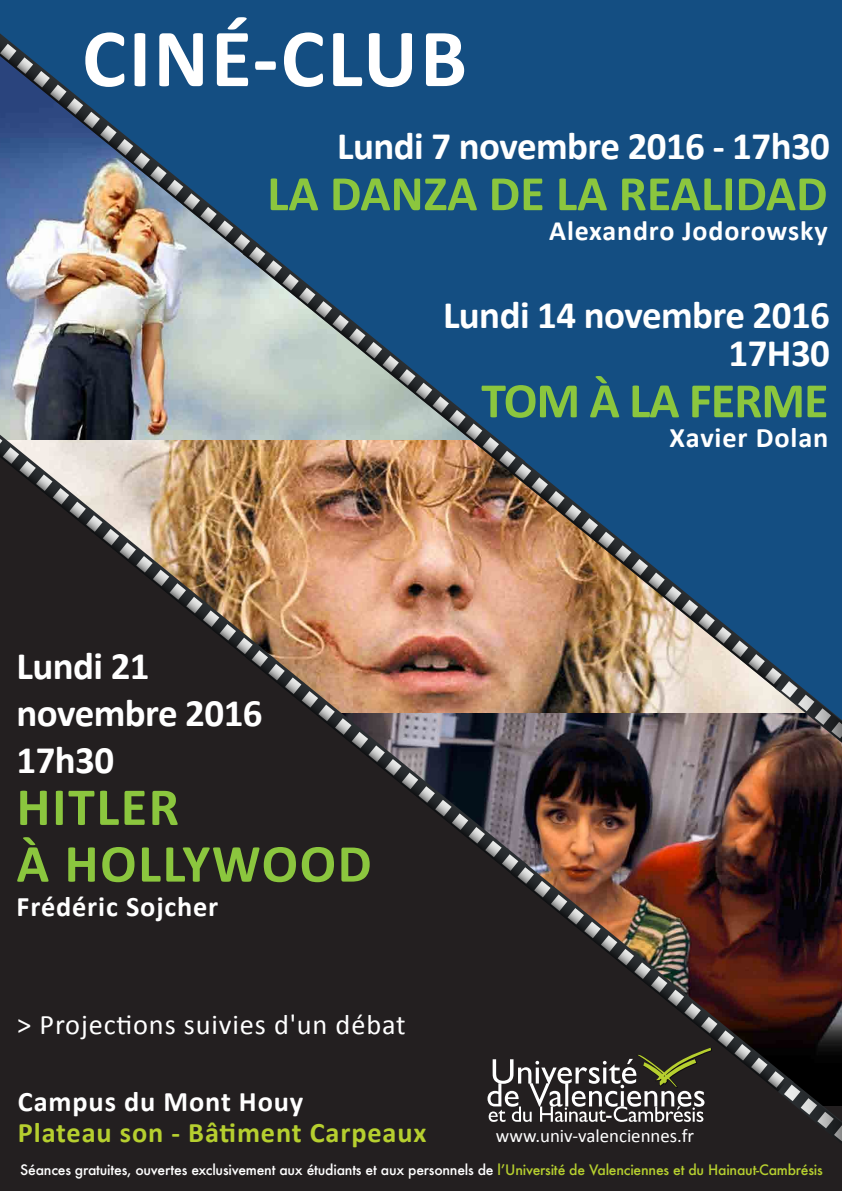
<style>
.page{position:relative;width:842px;height:1191px;background:#fff}
.page>*{position:absolute;margin:0;border:0;box-sizing:border-box;transform-origin:0 0}
.t1{font:700 83.5px "Calibri";letter-spacing:.03em;color:#fff}
.t2{font:700 53.9px/56.7px "Calibri";letter-spacing:.03em;color:#8bc63e}
.t3{font:700 50px "Calibri";letter-spacing:-.005em;color:#8bc63e}
.t4{font:700 39px/46.8px "Calibri";letter-spacing:-.015em;color:#fff}
.t5{font:700 28.3px "Calibri";letter-spacing:.03em;color:#fff}
.t6{font:28.3px "Calibri";letter-spacing:.03em;color:#fff}
.t7{font:700 28.3px "Calibri";letter-spacing:.03em;color:#b6cf2f}
.t8{font:700 28px "Calibri";letter-spacing:.03em;color:#fff}
.t9{font:18.9px "Calibri";color:#fff}
.t10{font:500 14px "Futura";letter-spacing:-.015em;color:#fff}
.s1{color:#b6cf2f}
</style>
<div class="page">
<div style="left:0;top:0;width:842px;height:44px;background:#144e82"></div>
<div style="left:0;top:1155px;width:842px;height:36px;background:#231f20"></div>
<div style="left:0;top:25px;width:259px;height:19px;background:#144e82"></div>
<img style="left:0;top:44px;width:842px;height:1111px">
<h1 class="t1" style="left:82px;top:5px;width:386px">CINÉ-CLUB</h1>
<h3 class="t4" style="left:337px;top:122px;width:494px">Lundi 7 novembre 2016 - 17h30</h3>
<h3 class="t3" style="left:267px;top:162px;width:562px">LA DANZA DE LA REALIDAD</h3>
<h3 class="t8" style="left:549px;top:213px;width:280px">Alexandro Jodorowsky</h3>
<h3 class="t4" style="left:443px;top:296px;width:388px;line-height:38px;text-align:right">Lundi 14 novembre 2016<br>17H30</h3>
<h3 class="t3" style="left:481px;top:369px;width:349px">TOM À LA FERME</h3>
<h3 class="t5" style="left:669px;top:420px;width:160px">Xavier Dolan</h3>
<h3 class="t4" style="left:17px;top:642px;width:248px">Lundi 21 novembre 2016<br>17h30</h3>
<h2 class="t2" style="left:17px;top:778px;width:357px">HITLER<br>À HOLLYWOOD</h2>
<h3 class="t5" style="left:17px;top:888px;width:203px">Frédéric Sojcher</h3>
<h3 class="t6" style="left:17px;top:1006px;width:390px">&gt; Projections suivies d'un débat</h3>
<h3 class="t5" style="left:18px;top:1083px;width:287px">Campus du Mont Houy</h3>
<h3 class="t7" style="left:18px;top:1114px;width:410px">Plateau son - Bâtiment Carpeaux</h3>
<h3 class="t9" style="left:496px;top:1124px;width:200px">www.univ-valenciennes.fr</h3>
<p class="t10" style="left:20px;top:1160px;width:804px">Séances gratuites, ouvertes exclusivement aux étudiants et aux personnels de <span class="s1">lʼUniversité de Valenciennes et du Hainaut-Cambrésis</span></p>
</div>
